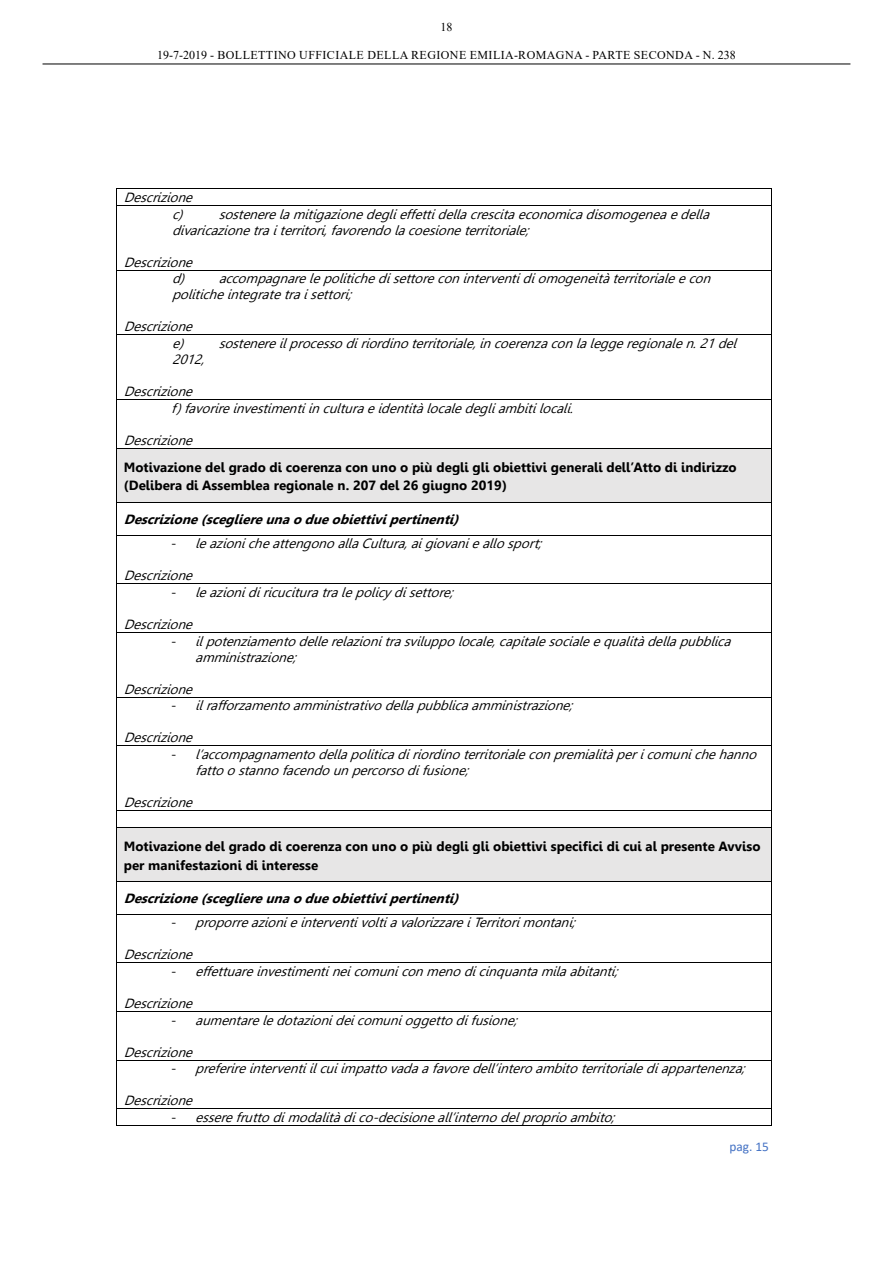
<style>
.page{position:relative;width:893px;height:1263px;background:#fff}
.page>*{position:absolute;margin:0;border:0;box-sizing:border-box;transform-origin:0 0}
.t1{font:italic 13.35px/16.4px "Leelawadee";color:#000}
.t2{font:700 13.35px/18.9px "Leelawadee";color:#000}
.t3{font:italic 700 13.35px "Leelawadee";color:#000}
.t4{font:13.35px "Calibri";color:#4472c4}
.t5{font:12px "Times New Roman";letter-spacing:.035em;color:#000}
.s1{font-style:normal}
</style>
<div class="page">
<hr style="left:43px;top:64px;width:807px;height:1px;background:#000">
<hr style="left:117px;top:188px;width:654px;height:1px;background:#000">
<svg style="left:116px;top:188px;width:1px;height:18px"></svg>
<hr style="left:117px;top:205px;width:654px;height:1px;background:#000">
<svg style="left:771px;top:188px;width:1px;height:18px"></svg>
<hr style="left:116px;top:206px;width:1px;height:64px;background:#000">
<hr style="left:771px;top:206px;width:1px;height:64px;background:#000">
<hr style="left:117px;top:270px;width:654px;height:1px;background:#000">
<hr style="left:116px;top:270px;width:1px;height:64px;background:#000">
<hr style="left:771px;top:270px;width:1px;height:64px;background:#000">
<hr style="left:117px;top:334px;width:654px;height:1px;background:#000">
<hr style="left:116px;top:335px;width:1px;height:64px;background:#000">
<hr style="left:771px;top:335px;width:1px;height:64px;background:#000">
<hr style="left:117px;top:399px;width:654px;height:1px;background:#000">
<hr style="left:116px;top:400px;width:1px;height:48px;background:#000">
<hr style="left:771px;top:400px;width:1px;height:48px;background:#000">
<div style="left:117px;top:449px;width:654px;height:53px;background:#e7e6e6"></div>
<hr style="left:117px;top:448px;width:654px;height:1px;background:#000">
<hr style="left:116px;top:449px;width:1px;height:53px;background:#000">
<hr style="left:771px;top:449px;width:1px;height:53px;background:#000">
<hr style="left:117px;top:502px;width:654px;height:1px;background:#000">
<hr style="left:116px;top:503px;width:1px;height:32px;background:#000">
<hr style="left:771px;top:503px;width:1px;height:32px;background:#000">
<hr style="left:117px;top:535px;width:654px;height:1px;background:#000">
<hr style="left:116px;top:535px;width:1px;height:48px;background:#000">
<hr style="left:771px;top:535px;width:1px;height:48px;background:#000">
<hr style="left:117px;top:583px;width:654px;height:1px;background:#000">
<hr style="left:116px;top:584px;width:1px;height:48px;background:#000">
<hr style="left:771px;top:584px;width:1px;height:48px;background:#000">
<hr style="left:117px;top:632px;width:654px;height:1px;background:#000">
<hr style="left:116px;top:633px;width:1px;height:64px;background:#000">
<hr style="left:771px;top:633px;width:1px;height:64px;background:#000">
<hr style="left:117px;top:697px;width:654px;height:1px;background:#000">
<hr style="left:116px;top:697px;width:1px;height:49px;background:#000">
<hr style="left:771px;top:697px;width:1px;height:49px;background:#000">
<hr style="left:117px;top:746px;width:654px;height:1px;background:#000">
<hr style="left:116px;top:746px;width:1px;height:64px;background:#000">
<hr style="left:771px;top:746px;width:1px;height:64px;background:#000">
<hr style="left:117px;top:810px;width:654px;height:1px;background:#000">
<div style="left:117px;top:828px;width:654px;height:53px;background:#e7e6e6"></div>
<svg style="left:116px;top:810px;width:1px;height:18px"></svg>
<hr style="left:117px;top:827px;width:654px;height:1px;background:#000">
<svg style="left:771px;top:810px;width:1px;height:18px"></svg>
<hr style="left:116px;top:828px;width:1px;height:53px;background:#000">
<hr style="left:771px;top:828px;width:1px;height:53px;background:#000">
<hr style="left:117px;top:881px;width:654px;height:1px;background:#000">
<hr style="left:116px;top:882px;width:1px;height:32px;background:#000">
<hr style="left:771px;top:882px;width:1px;height:32px;background:#000">
<hr style="left:117px;top:914px;width:654px;height:1px;background:#000">
<hr style="left:116px;top:914px;width:1px;height:48px;background:#000">
<hr style="left:771px;top:914px;width:1px;height:48px;background:#000">
<hr style="left:117px;top:962px;width:654px;height:1px;background:#000">
<hr style="left:116px;top:963px;width:1px;height:48px;background:#000">
<hr style="left:771px;top:963px;width:1px;height:48px;background:#000">
<hr style="left:117px;top:1011px;width:654px;height:1px;background:#000">
<hr style="left:116px;top:1012px;width:1px;height:48px;background:#000">
<hr style="left:771px;top:1012px;width:1px;height:48px;background:#000">
<hr style="left:117px;top:1060px;width:654px;height:1px;background:#000">
<hr style="left:116px;top:1060px;width:1px;height:49px;background:#000">
<hr style="left:771px;top:1060px;width:1px;height:49px;background:#000">
<hr style="left:117px;top:1109px;width:654px;height:1px;background:#000">
<svg style="left:116px;top:1109px;width:1px;height:17px"></svg>
<hr style="left:117px;top:1125px;width:654px;height:1px;background:#000">
<svg style="left:771px;top:1109px;width:1px;height:17px"></svg>
<p class="t5" style="left:440px;top:19px;width:13px">18</p>
<p class="t5" style="left:157px;top:47px;width:494px">19-7-2019 - BOLLETTINO UFFICIALE DELLA REGIONE EMILIA-ROMAGNA - PARTE SECONDA</p>
<p class="t5" style="left:696px;top:47px;width:42px">- N. 238</p>
<p class="t1" style="left:172px;top:189px;width:543px;text-indent:-48px">Descrizione<br>c) sostenerelamitigazionedeglieffettidellacrescitaeconomicadisomogeneaedella divaricazionetraiterritori,favorendolacoesioneterritoriale;</p>
<p class="t1" style="left:172px;top:254px;width:545px;text-indent:-48px">Descrizione<br>d) accompagnarelepolitichedisettoreconinterventidiomogeneitàterritorialeecon politicheintegratetraisettori;</p>
<p class="t1" style="left:172px;top:318px;width:570px;text-indent:-48px">Descrizione<br>e) sostenereilprocessodiriordinoterritoriale,incoerenzaconlaleggeregionalen.21del<br>2012,</p>
<p class="t1" style="left:171px;top:383px;width:408px;text-indent:-47px">Descrizione f)favorireinvestimentiinculturaeidentitàlocaledegliambitilocali.</p>
<p class="t1" style="left:124px;top:432px;width:75px">Descrizione</p>
<p class="t2" style="left:124px;top:457px;width:614px">Motivazione del grado di coerenza con uno o più degli gli obiettivi generali dell’Atto di indirizzo (Delibera di Assemblea regionale n. 207 del 26 giugno 2019)</p>
<p class="t3" style="left:124px;top:511px;width:341px">Descrizione(scegliereunaodueobiettivipertinenti)</p>
<p class="t1" style="left:171px;top:535px;width:377px"><span class="s1">-</span> leazionicheattengonoallaCultura,aigiovanieallosport;</p>
<p class="t1" style="left:124px;top:567px;width:75px">Descrizione</p>
<p class="t1" style="left:171px;top:584px;width:288px"><span class="s1">-</span> leazionidiricucituratralepolicy disettore;</p>
<p class="t1" style="left:124px;top:616px;width:75px">Descrizione</p>
<p class="t1" style="left:195px;top:633px;width:542px;text-indent:-24px"><span class="s1">-</span> ilpotenziamentodellerelazionitrasviluppolocale,capitalesocialeequalitàdellapubblica amministrazione;</p>
<p class="t1" style="left:124px;top:681px;width:75px">Descrizione</p>
<p class="t1" style="left:171px;top:698px;width:408px"><span class="s1">-</span> ilrafforzamentoamministrativodellapubblicaamministrazione;</p>
<p class="t1" style="left:124px;top:730px;width:75px">Descrizione</p>
<p class="t1" style="left:195px;top:746px;width:567px;text-indent:-24px"><span class="s1">-</span> l’accompagnamentodellapoliticadiriordinoterritorialeconpremialitàpericomunichehanno fattoostannofacendounpercorsodifusione;</p>
<p class="t1" style="left:124px;top:794px;width:75px">Descrizione</p>
<p class="t2" style="left:124px;top:837px;width:638px">Motivazione del grado di coerenza con uno o più degli gli obiettivi specifici di cui al presente Avviso per manifestazioni di interesse</p>
<p class="t3" style="left:124px;top:890px;width:341px">Descrizione(scegliereunaodueobiettivipertinenti)</p>
<p class="t1" style="left:171px;top:915px;width:410px"><span class="s1">-</span> proporreazionieinterventivoltiavalorizzareiTerritorimontani;</p>
<p class="t1" style="left:124px;top:946px;width:75px">Descrizione</p>
<p class="t1" style="left:171px;top:963px;width:453px"><span class="s1">-</span> effettuareinvestimentineicomuniconmenodicinquantamilaabitanti;</p>
<p class="t1" style="left:124px;top:995px;width:75px">Descrizione</p>
<p class="t1" style="left:171px;top:1012px;width:352px"><span class="s1">-</span> aumentareledotazionideicomunioggettodifusione;</p>
<p class="t1" style="left:124px;top:1044px;width:75px">Descrizione</p>
<p class="t1" style="left:171px;top:1061px;width:580px"><span class="s1">-</span> preferireinterventiilcuiimpattovadaafavoredell’interoambitoterritorialediappartenenza;</p>
<p class="t1" style="left:124px;top:1093px;width:75px">Descrizione</p>
<p class="t1" style="left:171px;top:1109px;width:450px"><span class="s1">-</span> esserefruttodimodalitàdico-decisioneall’internodelproprioambito;</p>
<p class="t4" style="left:729px;top:1137px;width:41px">pag. 15</p>
</div>
